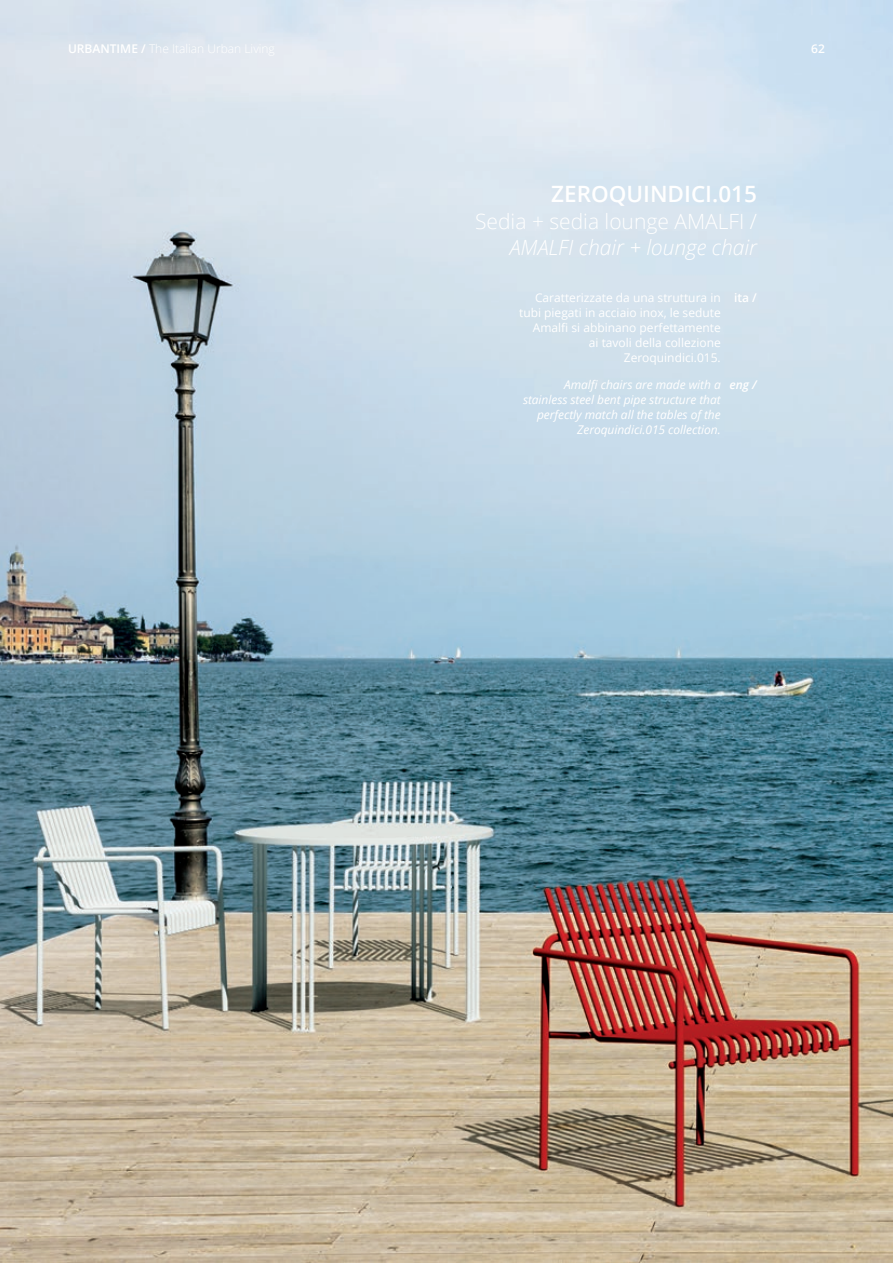
<style>
.page{position:relative;width:893px;height:1263px;background:#fff}
.page>*{position:absolute;margin:0;border:0;box-sizing:border-box;transform-origin:0 0}
.t1{font:600 22.5px "Open Sans";color:#fff}
.t2{font:300 21px "Open Sans";color:#fff}
.t3{font:italic 300 21px "Open Sans";color:#fff}
.t4{font:12px "Open Sans";color:#fff}
.t5{font:italic 12px "Open Sans";letter-spacing:-.005em;color:#fff}
.t6{font:600 12px "Open Sans";color:#fff}
.s1{font-weight:600}
</style>
<div class="page">
<img style="left:0;top:0;width:893px;height:1263px">
<h1 class="t1" style="left:551px;top:179px;width:207px">ZEROQUINDICI.015</h1>
<h2 class="t2" style="left:475px;top:207px;width:283px">Sedia + sedia lounge AMALFI /</h2>
<h2 class="t3" style="left:510px;top:233px;width:249px">AMALFI chair + lounge chair</h2>
<p class="t4" style="left:535px;top:290px;width:223px">Caratterizzate da una struttura in <span class="s1">ita /</span></p>
<p class="t4" style="left:519px;top:305px;width:203px">tubi piegati in acciaio inox, le sedute</p>
<p class="t4" style="left:533px;top:320px;width:189px">Amalfi si abbinano perfettamente</p>
<p class="t4" style="left:589px;top:335px;width:133px">ai tavoli della collezione</p>
<p class="t4" style="left:624px;top:350px;width:98px">Zeroquindici.015.</p>
<p class="t5" style="left:564px;top:376px;width:194px">Amalfi chairs are made with a <span class="s1">eng /</span></p>
<p class="t5" style="left:523px;top:391px;width:199px">stainless steel bent pipe structure that</p>
<p class="t5" style="left:537px;top:406px;width:185px">perfectly match all the tables of the</p>
<p class="t5" style="left:577px;top:421px;width:145px">Zeroquindici.015 collection.</p>
<p class="t6" style="left:811px;top:41px;width:15px">62</p>
</div>
